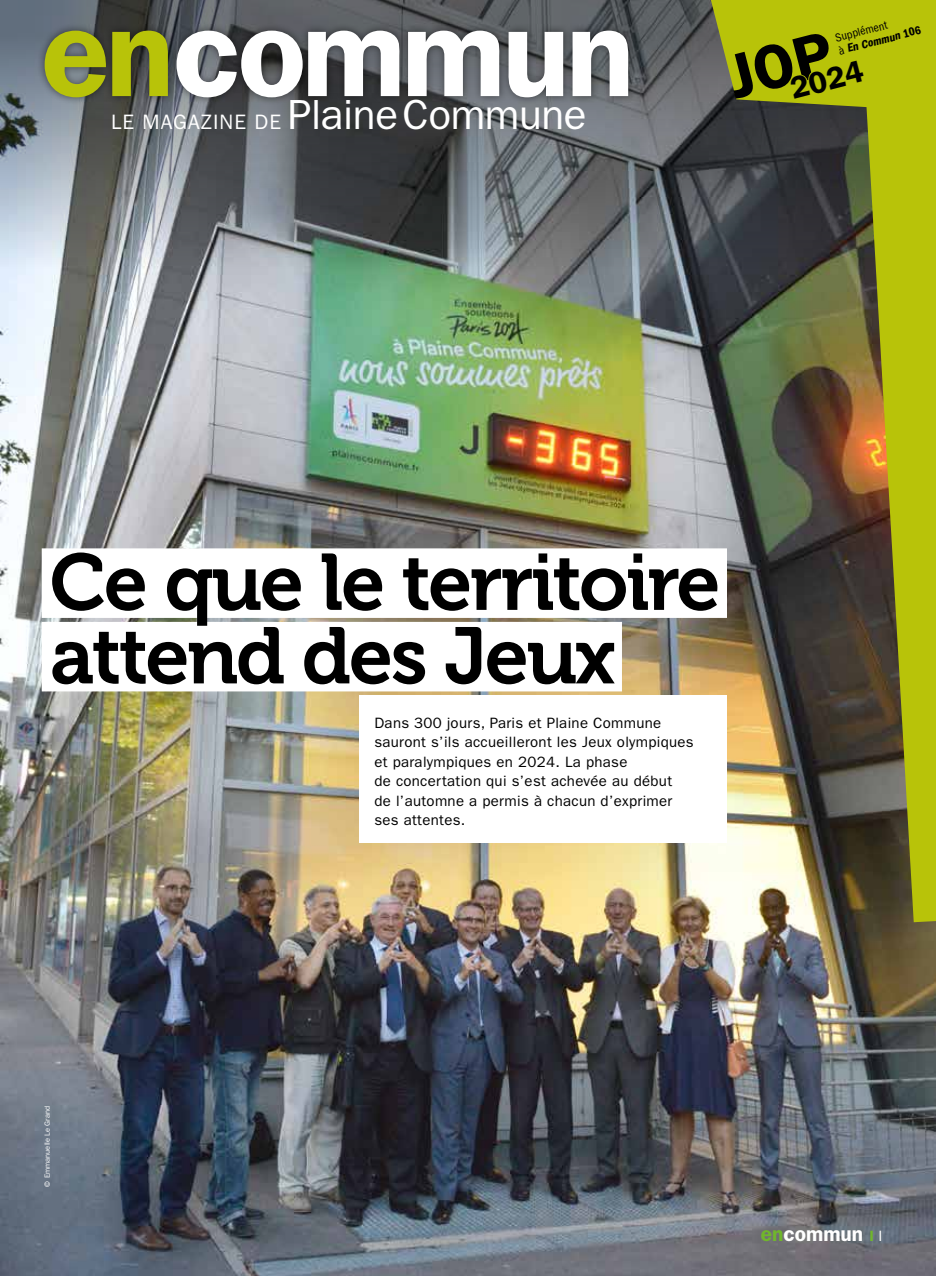
<style>
.page{position:relative;width:936px;height:1276px;background:#fff}
.page>*{position:absolute;margin:0;border:0;box-sizing:border-box;transform-origin:0 0}
.t1{font:79.5px/73.5px "Museo 700";letter-spacing:-.03em;color:#000}
.t2{font:42.15px "ITC Franklin Gothic Std";letter-spacing:-.01em;color:#fff}
.t3{font:600 31.05px "ITC Franklin Gothic Std";color:#000}
.t4{font:600 21px "ITC Franklin Gothic Std";color:#fff}
.t5{font:15px/19.5px "ITC Franklin Gothic Std";letter-spacing:.02em;color:#000}
.t6{font:12px "ITC Franklin Gothic Std Dm Cd";color:#000}
.t7{font:condensed 12px "ITC Franklin Gothic Std";color:#000}
.t8{font:7.5px "ITC Franklin Gothic Std";color:#fff}
.s1{font-size:20.85px}
.s2{font-family:"ITC Franklin Gothic Std";font-stretch:condensed}
.s3{color:#70b62c}
.s4{font-size:15px;color:#70b62c}
.s5{font-weight:400;font-size:15px}
</style>
<div class="page">
<img style="left:0;top:320px;width:935px;height:956px">
<svg style="left:0;top:0;width:710px;height:320px;background:#6f7878"></svg>
<img style="left:710px;top:0;width:225px;height:922px">
<div style="left:359px;top:695px;width:367px;height:148px;background:#fff"></div>
<div style="left:42px;top:548px;width:685px;height:70px;background:#fff"></div>
<div style="left:42px;top:622px;width:580px;height:69px;background:#fff"></div>
<div style="left:789px;top:59px;width:77px;height:42px;background:#b8c309"></div>
<div style="left:168px;top:22px;width:468px;height:84px;background:#000;opacity:.5"></div>
<div style="left:36px;top:22px;width:140px;height:84px;background:#000;opacity:.5"></div>
<svg style="left:45px;top:31px;width:123px;height:66px;background:#909822"></svg>
<div style="left:233px;top:22px;width:78px;height:84px;background:#000;opacity:.5"></div>
<svg style="left:176px;top:31px;width:452px;height:66px"></svg>
<h2 class="t2" style="left:111px;top:91px;width:477px"><span class="s1">LE MAGAZINE DE</span> PlaineCommune</h2>
<p class="t7" style="left:833px;top:31px;width:55px;rotate:-14deg">Supplément</p>
<p class="t6" style="left:837px;top:44px;width:86px;rotate:-14deg"><span class="s2">à</span> En Commun 106</p>
<h3 class="t3" style="left:731px;top:85px;width:133px;rotate:-14deg"><sup>JOP</sup>2024</h3>
<h1 class="t1" style="left:50px;top:547px;width:672px">Ce que le territoire attend des Jeux</h1>
<p class="t8" style="left:43px;top:1186px;width:82px;rotate:-90deg">© Emmanuelle Le Grand</p>
<p class="t5" style="left:374px;top:713px;width:321px">Dans 300 jours, Paris et Plaine Commune sauront s’ils accueilleront les Jeux olympiques et paralympiques en 2024. La phase<br>de concertation qui s’est achevée au début<br>de l’automne a permis à chacun d’exprimer ses attentes.</p>
<h3 class="t4" style="left:760px;top:1221px;width:123px"><span class="s3">en</span>commun <span class="s4">I</span> <span class="s5">I</span></h3>
</div>
